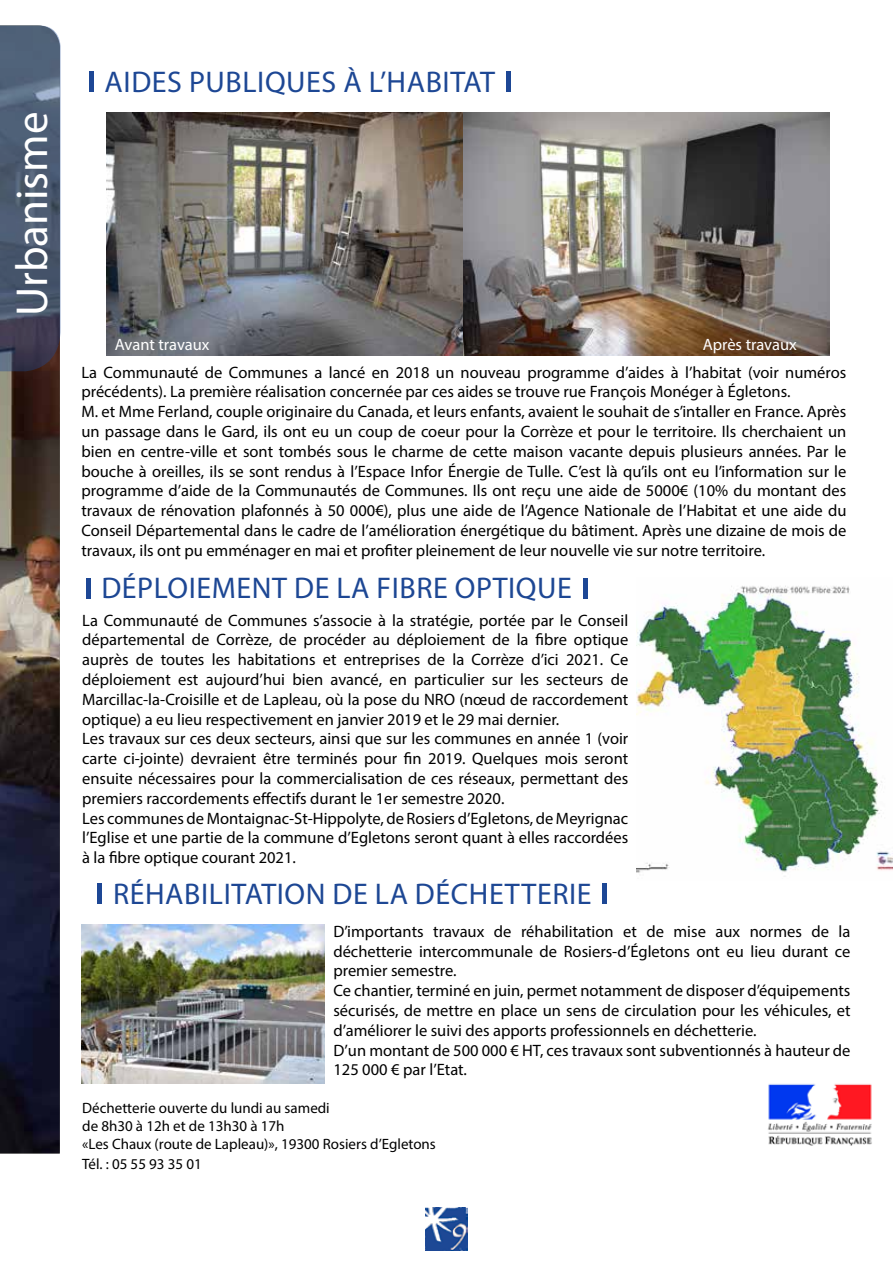
<style>
.page{position:relative;width:893px;height:1263px;background:#fff}
.page>*{position:absolute;margin:0;border:0;box-sizing:border-box;transform-origin:0 0}
.t1{font:45px "Myriad Pro";color:#fff}
.t2{font:30px "Myriad Pro";letter-spacing:.02em;color:#1d4794}
.t3{font:16.5px/19.8px "Myriad Pro";color:#000}
.t4{font:16.5px "Myriad Pro";letter-spacing:-.005em;color:#fff}
.t5{font:15px/18px "Myriad Pro";color:#000}
.s1{color:#1d4795}
</style>
<div class="page">
<img style="left:106px;top:112px;width:358px;height:244px">
<img style="left:768px;top:1083px;width:104px;height:63px">
<img style="left:425px;top:1208px;width:43px;height:42px">
<img style="left:0;top:371px;width:60px;height:782px">
<svg style="left:0;top:26px;width:61px;height:345px;background:#4e5b70"></svg>
<img style="left:637px;top:585px;width:256px;height:292px">
<img style="left:81px;top:924px;width:244px;height:159px">
<img style="left:464px;top:112px;width:365px;height:244px">
<h1 class="t1" style="left:4px;top:316px;width:206px;rotate:-90deg">Urbanisme</h1>
<h2 class="t2" style="left:85px;top:63px;width:431px"><span class="s1">I</span>AIDES PUBLIQUES À L’HABITAT <span class="s1">I</span></h2>
<p class="t4" style="left:115px;top:334px;width:96px">Avant travaux</p>
<p class="t4" style="left:703px;top:334px;width:96px">Après travaux</p>
<p class="t3" style="left:81px;top:362px;width:767px">La Communauté de Communes a lancé en 2018 un nouveau programme d’aides à l’habitat (voir numéros précédents). La première réalisation concernée par ces aides se trouve rue François Monéger à Égletons.<br>M. et Mme Ferland, couple originaire du Canada, et leurs enfants, avaient le souhait de s’intaller en France. Après un passage dans le Gard, ils ont eu un coup de coeur pour la Corrèze et pour le territoire. Ils cherchaient un bien en centre-ville et sont tombés sous le charme de cette maison vacante depuis plusieurs années. Par le bouche à oreilles, ils se sont rendus à l’Espace Infor Énergie de Tulle. C’est là qu’ils ont eu l’information sur le programme d’aide de la Communautés de Communes. Ils ont reçu une aide de 5000€ (10% du montant des travaux de rénovation plafonnés à 50 000€), plus une aide de l’Agence Nationale de l’Habitat et une aide du Conseil Départemental dans le cadre de l’amélioration énergétique du bâtiment. Après une dizaine de mois de travaux, ils ont pu emménager en mai et profiter pleinement de leur nouvelle vie sur notre territoire.</p>
<h2 class="t2" style="left:82px;top:570px;width:511px"><span class="s1">I</span>DÉPLOIEMENT DE LA FIBRE OPTIQUE <span class="s1">I</span></h2>
<p class="t3" style="left:82px;top:610px;width:548px">La Communauté de Communes s’associe à la stratégie, portée par le Conseil départemental de Corrèze, de procéder au déploiement de la fibre optique auprès de toutes les habitations et entreprises de la Corrèze d’ici 2021. Ce déploiement est aujourd’hui bien avancé, en particulier sur les secteurs de Marcillac-la-Croisille et de Lapleau, où la pose du NRO (nœud de raccordement optique) a eu lieu respectivement en janvier 2019 et le 29 mai dernier.<br>Les travaux sur ces deux secteurs, ainsi que sur les communes en année 1 (voir carte ci-jointe) devraient être terminés pour fin 2019. Quelques mois seront ensuite nécessaires pour la commercialisation de ces réseaux, permettant des premiers raccordements effectifs durant le 1er semestre 2020.<br>Les communes de Montaignac-St-Hippolyte, de Rosiers d’Egletons, de Meyrignac l’Eglise et une partie de la commune d’Egletons seront quant à elles raccordées à la fibre optique courant 2021.</p>
<h2 class="t2" style="left:93px;top:875px;width:519px"><span class="s1">I</span>RÉHABILITATION DE LA DÉCHETTERIE <span class="s1">I</span></h2>
<p class="t3" style="left:333px;top:921px;width:519px">D’importants travaux de réhabilitation et de mise aux normes de la déchetterie intercommunale de Rosiers-d’Égletons ont eu lieu durant ce premier semestre.<br>Ce chantier, terminé en juin, permet notamment de disposer d’équipements sécurisés, de mettre en place un sens de circulation pour les véhicules, et d’améliorer le suivi des apports professionnels en déchetterie.<br>D’un montant de 500 000 € HT, ces travaux sont subventionnés à hauteur de 125 000 € par l’Etat.</p>
<p class="t5" style="left:82px;top:1099px;width:355px">Déchetterie ouverte du lundi au samedi<br>de 8h30 à 12h et de 13h30 à 17h<br>«Les Chaux (route de Lapleau)», 19300 Rosiers d’Egletons</p>
<p class="t5" style="left:82px;top:1155px;width:121px">Tél. : 05 55 93 35 01</p>
</div>
